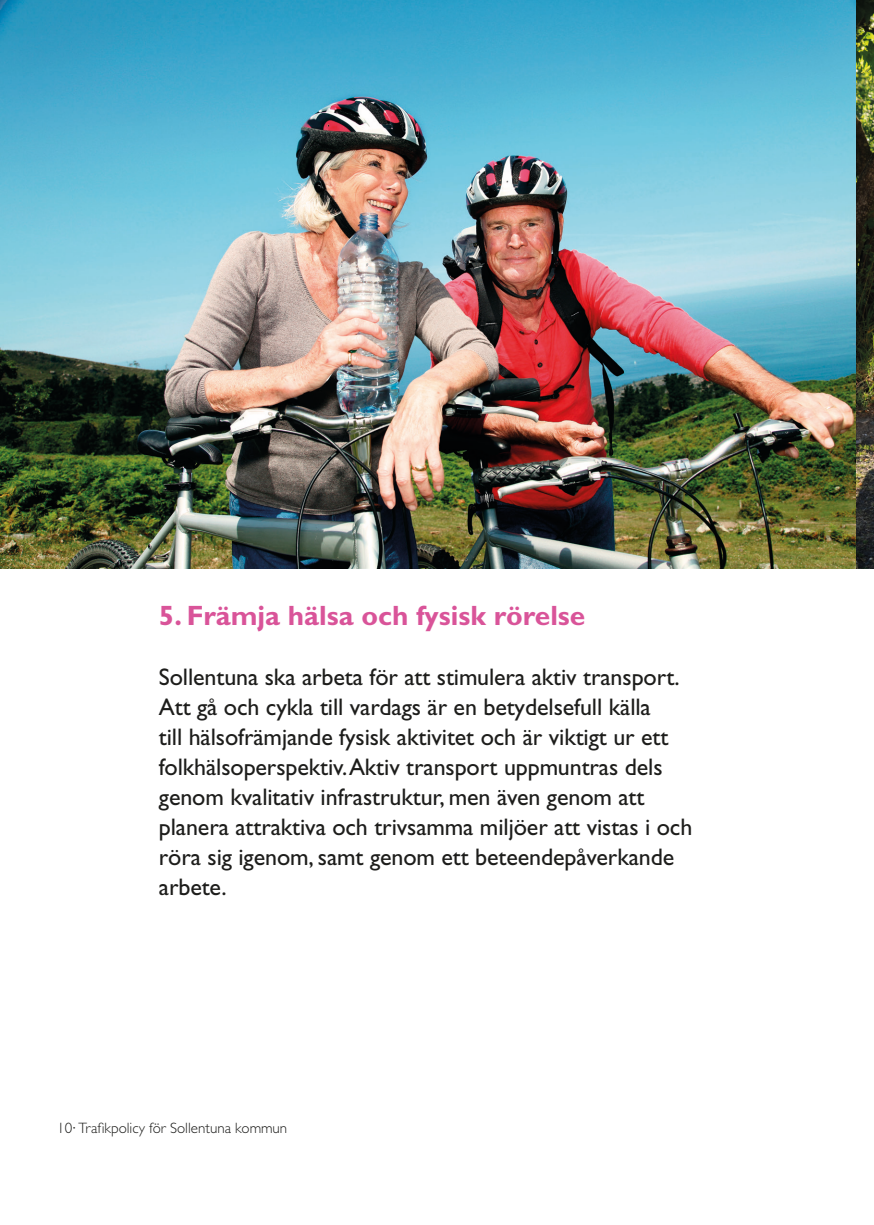
<style>
.page{position:relative;width:874px;height:1225px;background:#fff}
.page>*{position:absolute;margin:0;border:0;box-sizing:border-box;transform-origin:0 0}
.t1{font:700 28px "Gill Sans";color:#d95499}
.t2{font:24px/30px "Gill Sans";letter-spacing:-.005em;color:#1d1d1b}
.t3{font:300 15px "Gill Sans";color:#1d1d1b}
</style>
<div class="page">
<img style="left:0;top:0;width:873px;height:568px">
<p class="t1" style="left:159px;top:599px;width:428px">5. Främja hälsa och fysisk rörelse</p>
<p class="t2" style="left:159px;top:662px;width:534px">Sollentuna ska arbeta för att stimulera aktiv transport.<br>Att gå och cykla till vardags är en betydelsefull källa<br>till hälsofrämjande fysisk aktivitet och är viktigt ur ett folkhälsoperspektiv. Aktiv transport uppmuntras dels genom kvalitativ infrastruktur, men även genom att planera attraktiva och trivsamma miljöer att vistas i och röra sig igenom, samt genom ett beteendepåverkande arbete.</p>
<p class="t3" style="left:57px;top:1119px;width:231px">10∙ Trafikpolicy för Sollentuna kommun</p>
</div>
